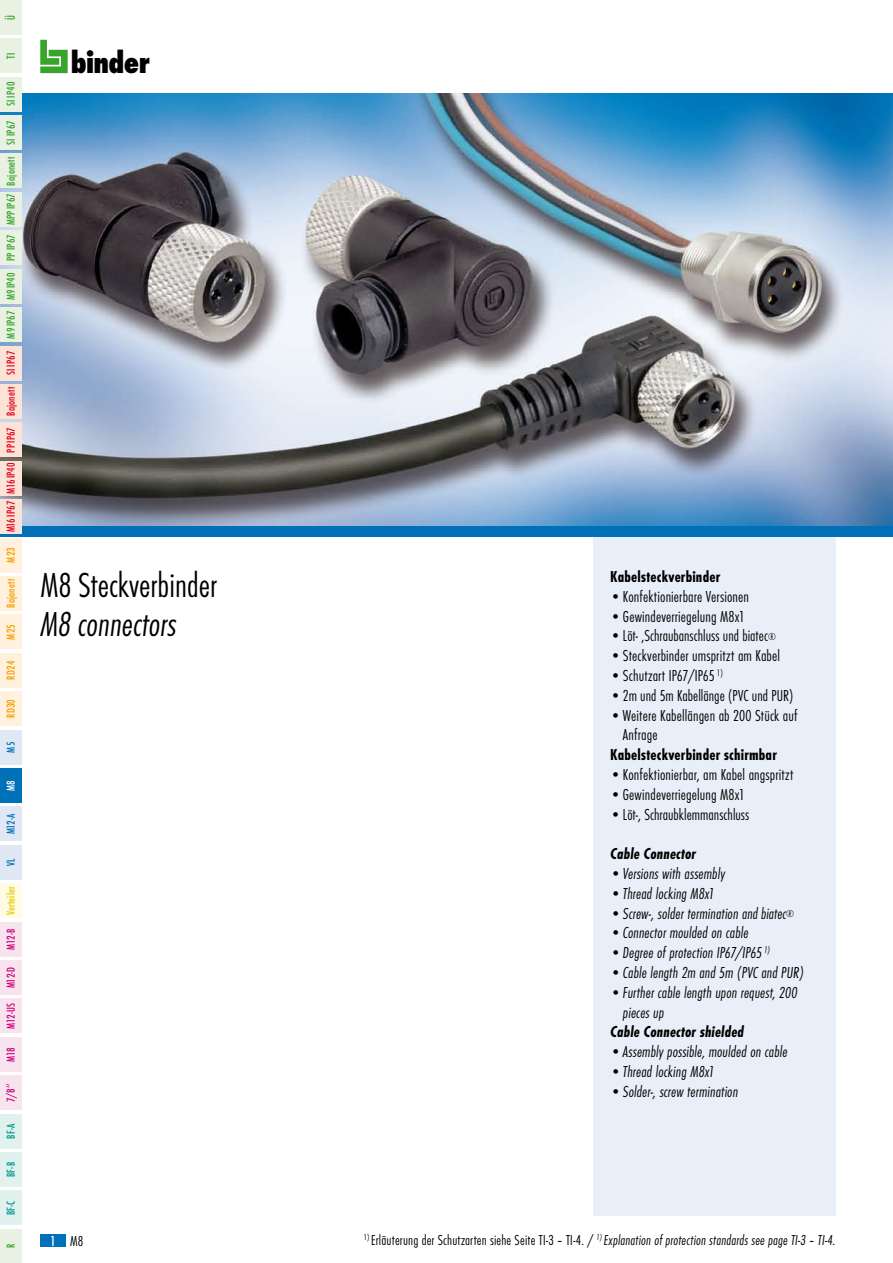
<style>
.page{position:relative;width:893px;height:1263px;background:#fff}
.page>*{position:absolute;margin:0;border:0;box-sizing:border-box;transform-origin:0 0}
.t1{font:300 condensed 36px "Futura T";color:#000}
.t2{font:italic 300 condensed 36px "Futura T";color:#000}
.t3{font:800 condensed 32.1px "Futura T";letter-spacing:-.02em;color:#000}
.t4{font:300 condensed 16.5px/19.8px "Futura T";letter-spacing:.005em;color:#000}
.t5{font:italic 300 condensed 16.5px/19.8px "Futura T";letter-spacing:.005em;color:#000}
.t6{font:700 condensed 16.5px "Futura T";letter-spacing:.01em;color:#000}
.t7{font:italic 700 condensed 16.5px "Futura T";letter-spacing:.01em;color:#000}
.t8{font:italic 300 condensed 15px "Futura T";letter-spacing:.01em;color:#000}
.t9{font:300 condensed 15px "Futura T";color:#000}
.t10{font:500 condensed 12px "Futura T";letter-spacing:.015em;color:#37a42c}
.t11{font:500 condensed 12px "Futura T";letter-spacing:.01em;color:#e2001a}
.t12{font:500 condensed 12px "Futura T";letter-spacing:-.025em;color:#cd007b}
.t13{font:500 condensed 12px "Futura T";letter-spacing:.01em;color:#f49e00}
.t14{font:500 condensed 12px "Futura T";letter-spacing:.015em;color:#e6cb00}
.t15{font:500 condensed 12px "Futura T";color:#00978f}
.t16{font:500 condensed 12px "Futura T";color:#0070b8}
.t17{font:500 condensed 12px "Futura T";color:#fff}
.s1{color:#f49e00}
.s2{color:#cd007b}
.s3{font-weight:500;color:#fff}
.s4{font-size:10.5px}
.s5{font-style:normal}
</style>
<div class="page">
<svg style="left:40px;top:40px;width:28px;height:33px"></svg>
<div style="left:40px;top:1234px;width:26px;height:13px;background:#0070b8"></div>
<div style="left:593px;top:527px;width:243px;height:689px;background:#e9eff8"></div>
<img style="left:0;top:94px;width:893px;height:433px">
<div style="left:0;top:527px;width:893px;height:10px;background:#0070b8"></div>
<div style="left:0;top:39px;width:21px;height:34px;background:#e9f2e2"></div>
<div style="left:0;top:0;width:21px;height:34px;background:#e9f2e2"></div>
<div style="left:0;top:77px;width:21px;height:34px;background:#e9f2e2"></div>
<div style="left:0;top:116px;width:21px;height:34px;background:#e9f2e2"></div>
<div style="left:0;top:154px;width:21px;height:34px;background:#e9f2e2"></div>
<div style="left:0;top:192px;width:21px;height:34px;background:#e9f2e2"></div>
<div style="left:0;top:231px;width:21px;height:34px;background:#e9f2e2"></div>
<div style="left:0;top:269px;width:21px;height:34px;background:#e9f2e2"></div>
<div style="left:0;top:308px;width:21px;height:34px;background:#e9f2e2"></div>
<div style="left:0;top:346px;width:21px;height:34px;background:#fce3d7"></div>
<div style="left:0;top:384px;width:21px;height:34px;background:#fce3d7"></div>
<div style="left:0;top:423px;width:21px;height:34px;background:#fce3d7"></div>
<div style="left:0;top:461px;width:21px;height:34px;background:#fce3d7"></div>
<div style="left:0;top:500px;width:21px;height:34px;background:#fce3d7"></div>
<div style="left:0;top:538px;width:21px;height:34px;background:#fff1de"></div>
<div style="left:0;top:576px;width:21px;height:34px;background:#fff1de"></div>
<div style="left:0;top:615px;width:21px;height:34px;background:#fff1de"></div>
<div style="left:0;top:653px;width:21px;height:34px;background:#fff1de"></div>
<div style="left:0;top:692px;width:21px;height:34px;background:#fff1de"></div>
<div style="left:0;top:730px;width:21px;height:34px;background:#dfe8f4"></div>
<div style="left:0;top:768px;width:21px;height:34px;background:#0070b8"></div>
<div style="left:0;top:807px;width:21px;height:34px;background:#dfe8f4"></div>
<div style="left:0;top:845px;width:21px;height:34px;background:#dfe8f4"></div>
<div style="left:0;top:884px;width:21px;height:34px;background:#fffbe4"></div>
<div style="left:0;top:922px;width:21px;height:34px;background:#f7e4ee"></div>
<div style="left:0;top:960px;width:21px;height:34px;background:#f7e4ee"></div>
<div style="left:0;top:999px;width:21px;height:34px;background:#f7e4ee"></div>
<div style="left:0;top:1037px;width:21px;height:34px;background:#f7e4ee"></div>
<div style="left:0;top:1076px;width:21px;height:34px;background:#f7e4ee"></div>
<div style="left:0;top:1114px;width:21px;height:34px;background:#e1f1ee"></div>
<div style="left:0;top:1152px;width:21px;height:34px;background:#e1f1ee"></div>
<div style="left:0;top:1191px;width:21px;height:34px;background:#e1f1ee"></div>
<div style="left:0;top:1229px;width:21px;height:34px;background:#e9f2e2"></div>
<p class="t10" style="left:4px;top:20px;width:6px;rotate:-90deg">Ü</p>
<p class="t10" style="left:4px;top:59px;width:8px;rotate:-90deg">TI</p>
<p class="t10" style="left:4px;top:106px;width:26px;rotate:-90deg">SI IP40</p>
<p class="t10" style="left:4px;top:225px;width:107px;rotate:-90deg">MPPIP67 Bajonett SI IP67</p>
<p class="t10" style="left:4px;top:261px;width:28px;rotate:-90deg">PP IP67</p>
<p class="t10" style="left:4px;top:300px;width:29px;rotate:-90deg">M9IP40</p>
<p class="t10" style="left:4px;top:338px;width:29px;rotate:-90deg">M9IP67</p>
<p class="t11" style="left:4px;top:375px;width:26px;rotate:-90deg">SI IP67</p>
<p class="t11" style="left:4px;top:416px;width:30px;rotate:-90deg">Bajonett</p>
<p class="t11" style="left:4px;top:453px;width:27px;rotate:-90deg">PPIP67</p>
<p class="t11" style="left:4px;top:494px;width:33px;rotate:-90deg">M16IP40</p>
<p class="t11" style="left:4px;top:563px;width:63px;rotate:-90deg"><span class="s1">M23</span> M16IP67</p>
<p class="t13" style="left:4px;top:608px;width:30px;rotate:-90deg">Bajonett</p>
<p class="t13" style="left:4px;top:640px;width:17px;rotate:-90deg">M25</p>
<p class="t13" style="left:4px;top:680px;width:20px;rotate:-90deg">RD24</p>
<p class="t13" style="left:4px;top:718px;width:20px;rotate:-90deg">RD30</p>
<p class="t16" style="left:4px;top:752px;width:12px;rotate:-90deg">M5</p>
<p class="t17" style="left:4px;top:791px;width:12px;rotate:-90deg">M8</p>
<p class="t16" style="left:4px;top:834px;width:23px;rotate:-90deg">M12-A</p>
<p class="t16" style="left:4px;top:866px;width:9px;rotate:-90deg">VL</p>
<p class="t14" style="left:4px;top:950px;width:65px;rotate:-90deg"><span class="s2">M12-B</span> Verteiler</p>
<p class="t12" style="left:4px;top:988px;width:23px;rotate:-90deg">M12-D</p>
<p class="t12" style="left:4px;top:1029px;width:27px;rotate:-90deg">M12-US</p>
<p class="t12" style="left:4px;top:1061px;width:16px;rotate:-90deg">M18</p>
<p class="t12" style="left:4px;top:1102px;width:20px;rotate:-90deg">7/8‘‘</p>
<p class="t15" style="left:4px;top:1139px;width:17px;rotate:-90deg">BF-A</p>
<p class="t15" style="left:4px;top:1177px;width:17px;rotate:-90deg">BF-B</p>
<p class="t15" style="left:4px;top:1215px;width:16px;rotate:-90deg">BF-C</p>
<p class="t10" style="left:4px;top:1248px;width:6px;rotate:-90deg">R</p>
<h2 class="t3" style="left:71px;top:44px;width:80px">binder</h2>
<h1 class="t1" style="left:40px;top:563px;width:178px">M8 Steckverbinder</h1>
<h1 class="t2" style="left:40px;top:602px;width:138px">M8 connectors</h1>
<p class="t9" style="left:50px;top:1232px;width:34px"><span class="s3">1</span> M8</p>
<p class="t6" style="left:610px;top:567px;width:112px">Kabelsteckverbinder</p>
<p class="t4" style="left:610px;top:586px;width:140px">• Konfektionierbare Versionen</p>
<p class="t4" style="left:610px;top:606px;width:136px">• Gewindeverriegelung M8x1</p>
<p class="t4" style="left:610px;top:626px;width:167px">• Löt- ,Schraubanschluss und biatec<span class="s4">®</span></p>
<p class="t4" style="left:610px;top:646px;width:171px">• Steckverbinder umspritzt am Kabel</p>
<p class="t4" style="left:610px;top:665px;width:114px">• Schutzart IP67/IP65 <sup>1)</sup></p>
<p class="t4" style="left:610px;top:685px;width:185px">• 2m und 5m Kabellänge (PVC und PUR)</p>
<p class="t4" style="left:623px;top:705px;width:176px;text-indent:-13px">• Weitere Kabellängen ab 200 Stück auf<br>Anfrage</p>
<p class="t6" style="left:610px;top:745px;width:168px">Kabelsteckverbinder schirmbar</p>
<p class="t4" style="left:610px;top:764px;width:185px">• Konfektionierbar, am Kabel angspritzt</p>
<p class="t4" style="left:610px;top:784px;width:136px">• Gewindeverriegelung M8x1</p>
<p class="t4" style="left:610px;top:804px;width:141px">• Löt-, Schraubklemmanschluss</p>
<p class="t7" style="left:610px;top:844px;width:87px">Cable Connector</p>
<p class="t5" style="left:610px;top:863px;width:116px">• Versions with assembly</p>
<p class="t5" style="left:610px;top:883px;width:106px">• Thread locking M8x1</p>
<p class="t5" style="left:610px;top:903px;width:185px">• Screw-, solder termination and biatec<span class="s4">®</span></p>
<p class="t5" style="left:610px;top:923px;width:140px">• Connector moulded on cable</p>
<p class="t5" style="left:610px;top:943px;width:161px">• Degree of protection IP67/IP65 <sup>1)</sup></p>
<p class="t5" style="left:610px;top:962px;width:195px">• Cable length 2m and 5m (PVC and PUR)</p>
<p class="t5" style="left:623px;top:982px;width:176px;text-indent:-13px">• Further cable length upon request, 200 pieces up</p>
<p class="t7" style="left:610px;top:1022px;width:135px">Cable Connector shielded</p>
<p class="t5" style="left:610px;top:1042px;width:179px">• Assembly possible, moulded on cable</p>
<p class="t5" style="left:610px;top:1061px;width:106px">• Thread locking M8x1</p>
<p class="t5" style="left:610px;top:1081px;width:129px">• Solder-, screw termination</p>
<p class="t8" style="left:364px;top:1231px;width:473px"><sup>1)</sup> <span class="s5">Erläuterung der Schutzarten siehe Seite TI-3 – TI-4. /</span> <sup>1)</sup> Explanation of protection standards see page TI-3 – TI-4.</p>
</div>
